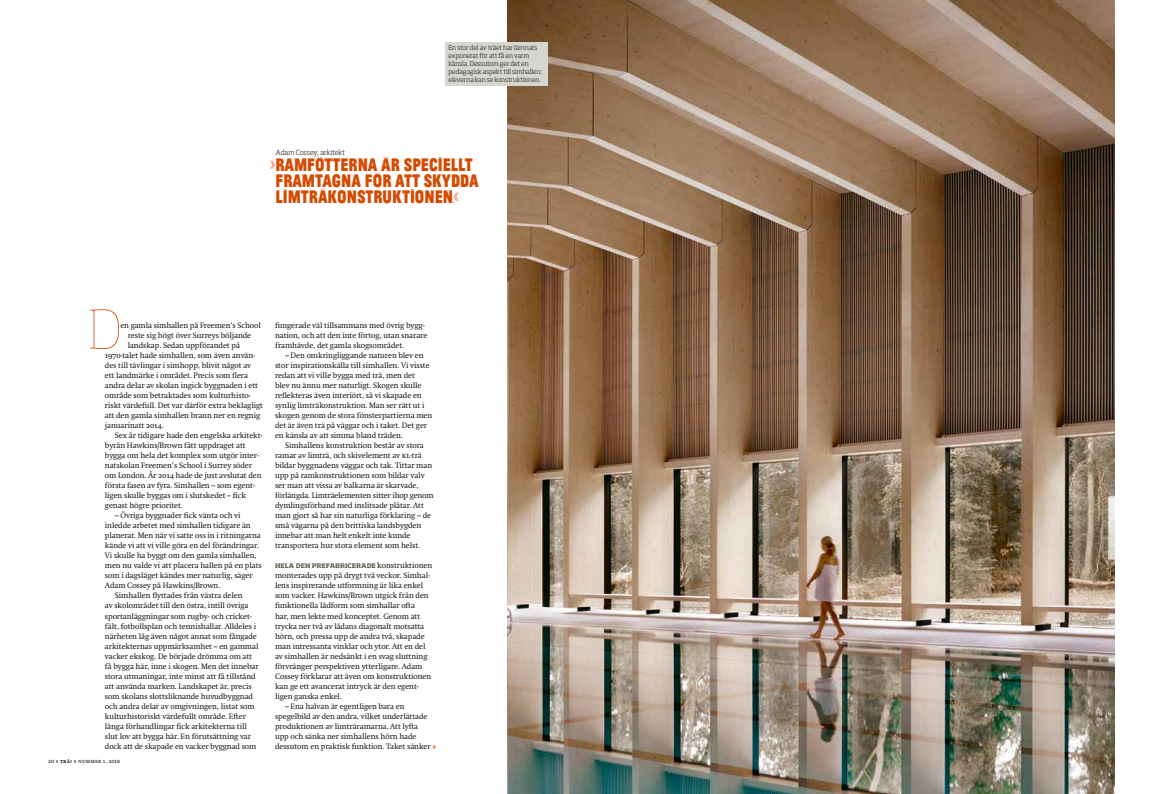
<style>
.page{position:relative;width:1157px;height:794px;background:#fff}
.page>*{position:absolute;margin:0;border:0;box-sizing:border-box;transform-origin:0 0}
.t1{font:100 52px "Soho Std";color:#d54a00}
.t2{font:19px/16px "Jean Luc";color:#d54a00}
.t3{font:8px/10px "Swift Neue LT Pro";letter-spacing:-.01em;color:#1d1914}
.t4{font:700 8px "Soho Std";letter-spacing:-.005em;color:#696856}
.t5{font:300 7px "Soho Std";letter-spacing:-.005em;color:#1d1914}
.t6{font:300 6.5px/8px "Soho Std";letter-spacing:-.005em;color:#1d1914}
.t7{font:6px "Swift Neue LT Pro";letter-spacing:.005em;color:#1d1914}
.s1{font-weight:700}
.s2{font-weight:700;font-size:5.5px}
.s3{font-family:"Swift Neue LT Pro";font-weight:400;color:#1d1914}
.s4{font-weight:700;color:#d54a00}
</style>
<div class="page">
<img style="left:507px;top:0;width:607px;height:794px">
<div style="left:445px;top:43px;width:102px;height:43px;background:#d6d6cf"></div>
<p class="t6" style="left:448px;top:44px;width:95px">En stor del av träet har lämnats exponerat för att få en varm känsla. Dessutom ger det en pedagogisk aspekt till simhallen; eleverna kan se konstruktionen.</p>
<p class="t5" style="left:276px;top:148px;width:71px">Adam Cossey, arkitekt</p>
<h2 class="t2" style="left:270px;top:155px;width:210px">»RAMFÖTTERNA ÄR SPECIELLT<br>FRAMTAGNA FÖR ATT SKYDDA<br>LIMTRÄKONSTRUKTIONEN.«</h2>
<h1 class="t1" style="left:88px;top:296px;width:35px">D</h1>
<p class="t3" style="left:120px;top:321px;width:142px">en gamla simhallen på Freemen’s School</p>
<p class="t3" style="left:128px;top:331px;width:125px">reste sig högt över Surreys böljande</p>
<p class="t3" style="left:128px;top:341px;width:114px">landskap. Sedan uppförandet på</p>
<p class="t3" style="left:105px;top:351px;width:152px">1970-talet hade simhallen, som även använ-</p>
<p class="t3" style="left:105px;top:361px;width:148px">des till tävlingar i simhopp, blivit något av</p>
<p class="t3" style="left:105px;top:371px;width:145px">ett landmärke i området. Precis som flera</p>
<p class="t3" style="left:105px;top:381px;width:155px">andra delar av skolan ingick byggnaden i ett</p>
<p class="t3" style="left:105px;top:391px;width:147px">område som betraktades som kulturhisto-</p>
<p class="t3" style="left:105px;top:401px;width:160px">riskt värdefull. Det var därför extra beklagligt</p>
<p class="t3" style="left:105px;top:411px;width:157px">att den gamla simhallen brann ner en regnig</p>
<p class="t3" style="left:105px;top:421px;width:60px">januarinatt 2014.</p>
<p class="t3" style="left:115px;top:431px;width:149px">Sex år tidigare hade den engelska arkitekt-</p>
<p class="t3" style="left:105px;top:441px;width:142px">byrån Hawkins/Brown fått uppdraget att</p>
<p class="t3" style="left:105px;top:451px;width:155px">bygga om hela det komplex som utgör inter-</p>
<p class="t3" style="left:105px;top:461px;width:149px">natskolan Freemen’s School i Surrey söder</p>
<p class="t3" style="left:105px;top:471px;width:158px">om London. År 2014 hade de just avslutat den</p>
<p class="t3" style="left:105px;top:481px;width:151px">första fasen av fyra. Simhallen – som egent-</p>
<p class="t3" style="left:105px;top:491px;width:143px">ligen skulle byggas om i slutskedet – fick</p>
<p class="t3" style="left:105px;top:501px;width:79px">genast högre prioritet.</p>
<p class="t3" style="left:115px;top:511px;width:127px">– Övriga byggnader fick vänta och vi</p>
<p class="t3" style="left:105px;top:521px;width:147px">inledde arbetet med simhallen tidigare än</p>
<p class="t3" style="left:105px;top:531px;width:157px">planerat. Men när vi satte oss in i ritningarna</p>
<p class="t3" style="left:105px;top:541px;width:155px">kände vi att vi ville göra en del förändringar.</p>
<p class="t3" style="left:105px;top:551px;width:153px">Vi skulle ha byggt om den gamla simhallen,</p>
<p class="t3" style="left:105px;top:561px;width:158px">men nu valde vi att placera hallen på en plats</p>
<p class="t3" style="left:105px;top:571px;width:149px">som i dagsläget kändes mer naturlig, säger</p>
<p class="t3" style="left:105px;top:581px;width:117px">Adam Cossey på Hawkins/Brown.</p>
<p class="t3" style="left:115px;top:591px;width:129px">Simhallen flyttades från västra delen</p>
<p class="t3" style="left:105px;top:601px;width:145px">av skolområdet till den östra, intill övriga</p>
<p class="t3" style="left:105px;top:611px;width:148px">sportanläggningar som rugby- och cricket-</p>
<p class="t3" style="left:105px;top:621px;width:153px">fält, fotbollsplan och tennishallar. Alldeles i</p>
<p class="t3" style="left:105px;top:631px;width:153px">närheten låg även något annat som fångade</p>
<p class="t3" style="left:105px;top:641px;width:155px">arkitekternas uppmärksamhet – en gammal</p>
<p class="t3" style="left:105px;top:651px;width:149px">vacker ekskog. De började drömma om att</p>
<p class="t3" style="left:105px;top:661px;width:155px">få bygga här, inne i skogen. Men det innebar</p>
<p class="t3" style="left:105px;top:671px;width:152px">stora utmaningar, inte minst att få tillstånd</p>
<p class="t3" style="left:105px;top:681px;width:148px">att använda marken. Landskapet är, precis</p>
<p class="t3" style="left:105px;top:691px;width:150px">som skolans slottsliknande huvudbyggnad</p>
<p class="t3" style="left:105px;top:701px;width:150px">och andra delar av omgivningen, listat som</p>
<p class="t3" style="left:105px;top:711px;width:142px">kulturhistoriskt värdefullt område. Efter</p>
<p class="t3" style="left:105px;top:721px;width:143px">långa förhandlingar fick arkitekterna till</p>
<p class="t3" style="left:105px;top:731px;width:148px">slut lov att bygga här. En förutsättning var</p>
<p class="t3" style="left:105px;top:741px;width:152px">dock att de skapade en vacker byggnad som</p>
<p class="t7" style="left:48px;top:757px;width:73px">20 <span class="s1">»</span> <span class="s2">trä!</span> <span class="s1">»</span> nummer 1, 2018</p>
<p class="t3" style="left:275px;top:321px;width:154px">fungerade väl tillsammans med övrig bygg&shy;nation, och att den inte förtog, utan snarare framhävde, det gamla skogsområdet.</p>
<p class="t3" style="left:275px;top:351px;width:159px;text-indent:10px">– Den omkringliggande naturen blev en stor inspirationskälla till simhallen. Vi visste redan att vi ville bygga med trä, men det<br>blev nu ännu mer naturligt. Skogen skulle reflekteras även interiört, så vi skapade en synlig limträkonstruktion. Man ser rätt ut i skogen genom de stora fönsterpartierna men det är även trä på väggar och i taket. Det ger en känsla av att simma bland träden.</p>
<p class="t3" style="left:275px;top:441px;width:159px;text-indent:10px">Simhallens konstruktion består av stora ramar av limträ, och skivelement av kl-trä bildar byggnadens väggar och tak. Tittar man upp på ramkonstruktionen som bildar valv ser man att vissa av balkarna är skarvade, förlängda. Limträelementen sitter ihop genom dymlingsförband med inslitsade plåtar. Att man gjort så har sin naturliga förklaring – de små vägarna på den brittiska landsbygden innebar att man helt enkelt inte kunde transportera hur stora element som helst.</p>
<p class="t4" style="left:275px;top:560px;width:159px">Hela den prefabricerade <span class="s3">konstruktionen</span></p>
<p class="t3" style="left:275px;top:571px;width:158px">monterades upp på drygt två veckor. Simhal&shy;lens inspirerande utformning är lika enkel som vacker. Hawkins/Brown utgick från den funktionella lådform som simhallar ofta<br>har, men lekte med konceptet. Genom att trycka ner två av lådans diagonalt motsatta hörn, och pressa upp de andra två, skapade man intressanta vinklar och ytor. Att en del av simhallen är nedsänkt i en svag sluttning förvränger perspektiven ytterligare. Adam Cossey förklarar att även om konstruktionen kan ge ett avancerat intryck är den egent&shy;ligen ganska enkel.</p>
<p class="t3" style="left:275px;top:701px;width:154px;text-indent:10px">– Ena halvan är egentligen bara en spegelbild av den andra, vilket underlättade produktionen av limträramarna. Att lyfta upp och sänka ner simhallens hörn hade</p>
<p class="t3" style="left:275px;top:741px;width:162px">dessutom en praktisk funktion. Taket sänker <span class="s4">»</span></p>
</div>
